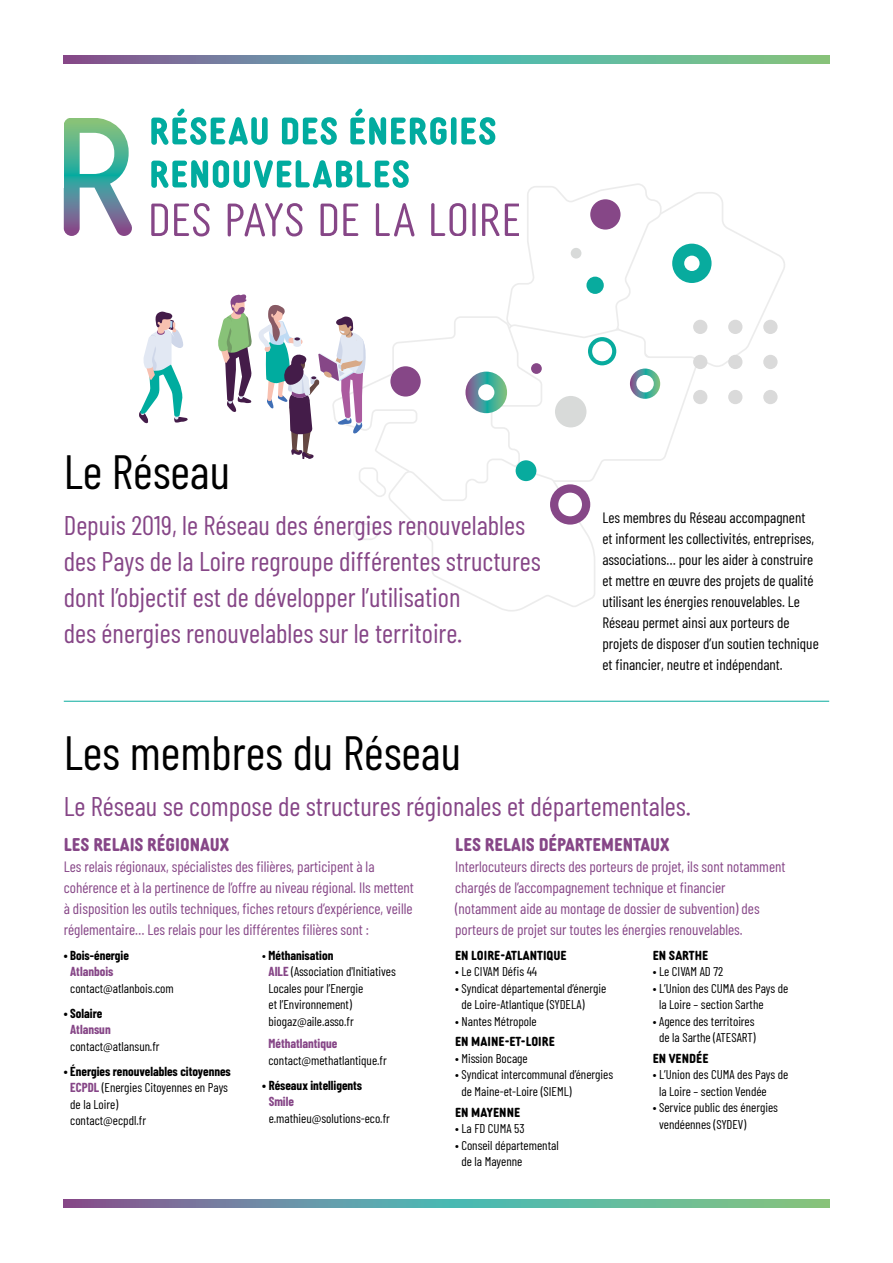
<style>
.page{position:relative;width:893px;height:1263px;background:#fff}
.page>*{position:absolute;margin:0;border:0;box-sizing:border-box;transform-origin:0 0}
.t1{font:48px "Barlow Condensed";color:#000}
.t2{font:27px/36px "Barlow Condensed";color:#864687}
.t3{font:700 18px "Diazo MVB Cond";color:#864687}
.t4{font:15px/21px "Barlow Condensed";color:#864687}
.t5{font:15px/21px "Barlow Condensed";color:#000}
.t6{font:12.75px/16.5px "Barlow Condensed";color:#000}
.t7{font:700 12.75px "Diazo MVB Cond";color:#000}
.t8{font:700 12.75px "Barlow Condensed";color:#000}
.t9{font:700 12.75px "Barlow Condensed";color:#864687}
.s1{font-weight:700}
.s2{font-weight:700;color:#864687}
</style>
<div class="page">
<svg style="left:64px;top:1199px;width:765px;height:9px;background:#6aa19d"></svg>
<svg style="left:64px;top:55px;width:765px;height:9px;background:#6aa19d"></svg>
<hr style="left:64px;top:701px;width:765px;height:1px;background:#08ab9e">
<svg style="left:64px;top:109px;width:721px;height:503px"></svg>
<h1 class="t1" style="left:64px;top:437px;width:168px">Le Réseau</h1>
<h2 class="t2" style="left:64px;top:505px;width:479px">Depuis 2019, le Réseau des énergies renouvelables des Pays de la Loire regroupe différentes structures dont l’objectif est de développer l’utilisation<br>des énergies renouvelables sur le territoire.</h2>
<h1 class="t1" style="left:64px;top:718px;width:399px">Les membres du Réseau</h1>
<p class="t5" style="left:602px;top:506px;width:218px">Les membres du Réseau accompagnent et informent les collectivités, entreprises, associations… pour les aider à construire et mettre en œuvre des projets de qualité utilisant les énergies renouvelables. Le Réseau permet ainsi aux porteurs de projets de disposer d’un soutien technique et financier, neutre et indépendant.</p>
<h2 class="t2" style="left:64px;top:786px;width:629px">Le Réseau se compose de structures régionales et départementales.</h2>
<h3 class="t3" style="left:64px;top:830px;width:167px">LES RELAIS RÉGIONAUX</h3>
<p class="t4" style="left:64px;top:854px;width:352px">Les relais régionaux, spécialistes des filières, participent à la cohérence et à la pertinence de l’offre au niveau régional. Ils mettent à disposition les outils techniques, fiches retours d’expérience, veille réglementaire… Les relais pour les différentes filières sont :</p>
<p class="t8" style="left:64px;top:946px;width:67px">• Bois-énergie</p>
<p class="t9" style="left:70px;top:962px;width:45px">Atlanbois</p>
<p class="t6" style="left:70px;top:979px;width:105px">contact@atlanbois.com</p>
<p class="t8" style="left:64px;top:1004px;width:40px">• Solaire</p>
<p class="t9" style="left:70px;top:1020px;width:42px">Atlansun</p>
<p class="t6" style="left:70px;top:1037px;width:91px">contact@atlansun.fr</p>
<p class="t6" style="left:70px;top:1062px;width:162px;text-indent:-6px"><span class="s1">• Énergies renouvelables citoyennes<br></span><span class="s2">ECPDL</span> (Energies Citoyennes en Pays de la Loire)<br>contact@ecpdl.fr</p>
<h3 class="t3" style="left:455px;top:830px;width:216px">LES RELAIS DÉPARTEMENTAUX</h3>
<p class="t4" style="left:455px;top:854px;width:332px">Interlocuteurs directs des porteurs de projet, ils sont notamment chargés de l’accompagnement technique et financier (notamment aide au montage de dossier de subvention) des porteurs de projet sur toutes les énergies renouvelables.</p>
<p class="t7" style="left:455px;top:945px;width:113px">EN LOIRE-ATLANTIQUE</p>
<p class="t6" style="left:455px;top:962px;width:84px">• Le CIVAM Défis 44</p>
<p class="t6" style="left:461px;top:979px;width:146px;text-indent:-6px">• Syndicat départemental d’énergie de Loire-Atlantique (SYDELA)</p>
<p class="t6" style="left:455px;top:1012px;width:83px">• Nantes Métropole</p>
<p class="t7" style="left:455px;top:1031px;width:101px">EN MAINE-ET-LOIRE</p>
<p class="t6" style="left:455px;top:1049px;width:74px">• Mission Bocage</p>
<p class="t6" style="left:461px;top:1065px;width:153px;text-indent:-6px">• Syndicat intercommunal d’énergies de Maine-et-Loire (SIEML)</p>
<p class="t7" style="left:455px;top:1102px;width:67px">EN MAYENNE</p>
<p class="t6" style="left:455px;top:1119px;width:71px">• La FD CUMA 53</p>
<p class="t6" style="left:461px;top:1136px;width:99px;text-indent:-6px">• Conseil départemental de la Mayenne</p>
<p class="t6" style="left:269px;top:946px;width:129px;text-indent:-6px">• <span class="s1">Méthanisation<br></span><span class="s2">AILE</span> (Association d'Initiatives<br>Locales pour l’Energie<br>et l’Environnement) biogaz@aile.asso.fr</p>
<p class="t9" style="left:269px;top:1034px;width:70px">Méthatlantique</p>
<p class="t6" style="left:269px;top:1051px;width:120px">contact@methatlantique.fr</p>
<p class="t8" style="left:262px;top:1076px;width:101px">• Réseaux intelligents</p>
<p class="t9" style="left:269px;top:1092px;width:27px">Smile</p>
<p class="t6" style="left:269px;top:1109px;width:123px">e.mathieu@solutions-eco.fr</p>
<p class="t7" style="left:653px;top:945px;width:57px">EN SARTHE</p>
<p class="t6" style="left:653px;top:962px;width:72px">• Le CIVAM AD 72</p>
<p class="t6" style="left:659px;top:979px;width:131px;text-indent:-6px">• L’Union des CUMA des Pays de la Loire – section Sarthe</p>
<p class="t6" style="left:653px;top:1012px;width:104px;text-align:center">• Agence des territoires de la Sarthe (ATESART)</p>
<p class="t7" style="left:653px;top:1048px;width:57px">EN VENDÉE</p>
<p class="t6" style="left:659px;top:1065px;width:131px;text-indent:-6px">• L’Union des CUMA des Pays de la Loire – section Vendée</p>
<p class="t6" style="left:659px;top:1098px;width:120px;text-indent:-6px">• Service public des énergies vendéennes (SYDEV)</p>
</div>
